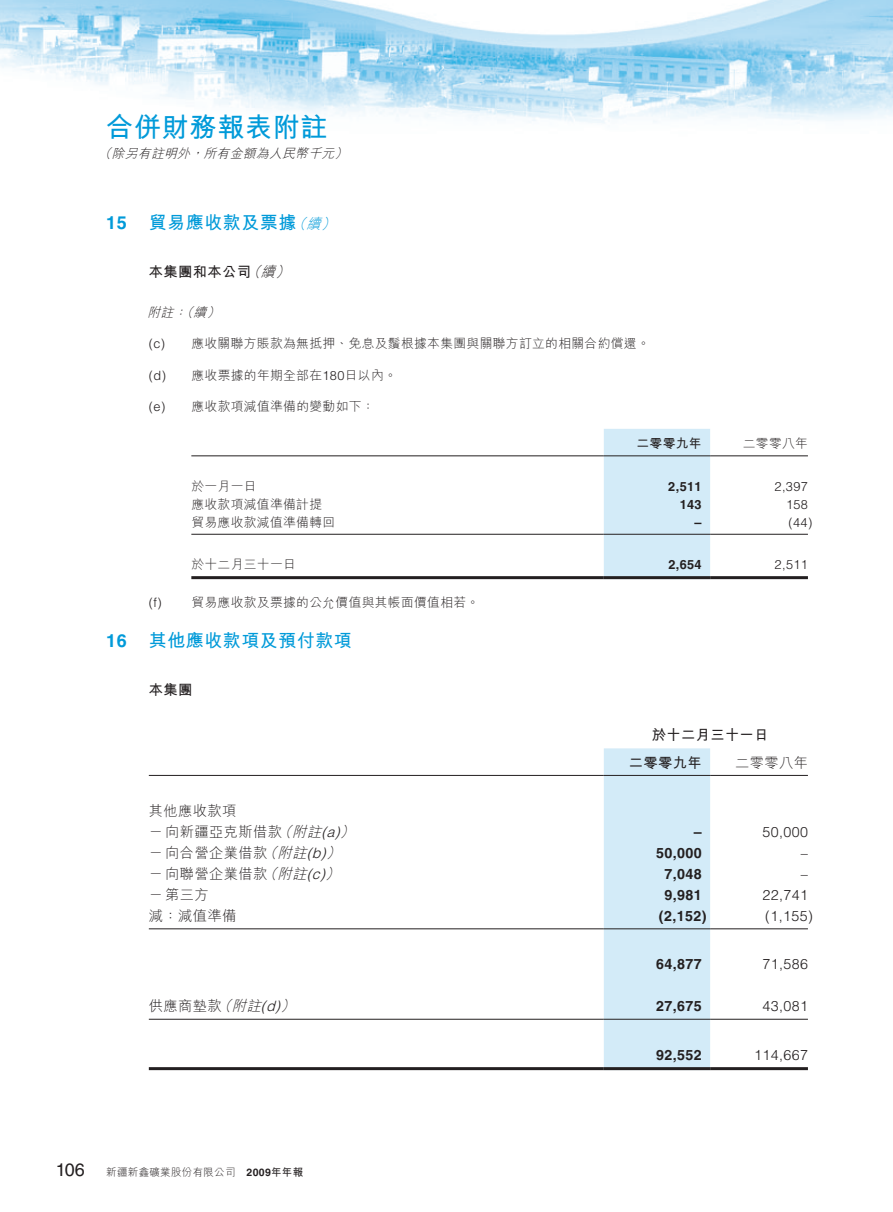
<style>
.page{position:relative;width:893px;height:1212px;background:#fff}
.page>*{position:absolute;margin:0;border:0;box-sizing:border-box;transform-origin:0 0}
.t1{font:700 27px "M Hei HK";letter-spacing:.03em;color:#009ad9}
.t2{font:700 18px "M Hei HK";letter-spacing:.03em;color:#009ad9}
.t3{font:300 14.25px/21px "M Hei HK";letter-spacing:.03em;color:#231f20}
.t4{font:700 14.25px "Helvetica LT Std";letter-spacing:.03em;color:#231f20}
.t5{font:300 14.25px "Helvetica LT Std";letter-spacing:.03em;color:#231f20}
.t6{font:700 14.25px/27.5px "M Hei HK";letter-spacing:.03em;color:#231f20}
.t7{font:300 12.75px "M Hei HK";letter-spacing:.03em;color:#231f20}
.t8{font:italic 300 12.75px "M Hei HK";color:#231f20}
.t9{font:300 12.75px "Helvetica LT Std";letter-spacing:.03em;color:#231f20}
.t10{font:700 12.75px "Helvetica LT Std";letter-spacing:.03em;color:#231f20}
.t11{font:700 12.75px "M Hei HK";letter-spacing:.03em;color:#231f20}
.t12{font:300 10.5px "M Hei HK";letter-spacing:.03em;color:#231f20}
.s1{font-family:"Helvetica LT Std"}
.s2{font-weight:300;font-style:italic;font-size:14.25px}
.s3{font-weight:300;font-style:italic}
.s4{font-style:italic}
.s5{font-family:"Helvetica LT Std";font-style:italic}
.s6{font-family:"Helvetica LT Std";font-weight:400;font-size:18px}
.s7{font-family:"Helvetica LT Std";font-weight:700}
.s8{font-weight:700}
</style>
<div class="page">
<img style="left:0;top:0;width:893px;height:124px">
<div style="left:604px;top:429px;width:106px;height:147px;background:#d3ebf8"></div>
<hr style="left:191px;top:455px;width:413px;height:1px;background:#231f20">
<hr style="left:604px;top:455px;width:106px;height:1px;background:#231f20">
<hr style="left:710px;top:455px;width:98px;height:1px;background:#231f20">
<hr style="left:191px;top:534px;width:413px;height:1px;background:#231f20">
<hr style="left:604px;top:534px;width:106px;height:1px;background:#231f20">
<hr style="left:710px;top:534px;width:98px;height:1px;background:#231f20">
<hr style="left:191px;top:576px;width:413px;height:3px;background:#231f20">
<hr style="left:604px;top:576px;width:106px;height:3px;background:#231f20">
<hr style="left:710px;top:576px;width:98px;height:3px;background:#231f20">
<div style="left:604px;top:748px;width:106px;height:319px;background:#d3ebf8"></div>
<hr style="left:149px;top:775px;width:455px;height:1px;background:#231f20">
<hr style="left:604px;top:775px;width:106px;height:1px;background:#231f20">
<hr style="left:710px;top:775px;width:98px;height:1px;background:#231f20">
<hr style="left:149px;top:928px;width:455px;height:1px;background:#231f20">
<hr style="left:604px;top:928px;width:106px;height:1px;background:#231f20">
<hr style="left:710px;top:928px;width:98px;height:1px;background:#231f20">
<hr style="left:149px;top:1019px;width:455px;height:1px;background:#231f20">
<hr style="left:604px;top:1019px;width:106px;height:1px;background:#231f20">
<hr style="left:710px;top:1019px;width:98px;height:1px;background:#231f20">
<hr style="left:149px;top:1067px;width:455px;height:3px;background:#231f20">
<hr style="left:604px;top:1067px;width:106px;height:3px;background:#231f20">
<hr style="left:710px;top:1067px;width:98px;height:3px;background:#231f20">
<h1 class="t1" style="left:106px;top:107px;width:223px">合併財務報表附註</h1>
<p class="t8" style="left:99px;top:144px;width:255px">（除另有註明外，所有金額為人民幣千元）</p>
<h2 class="t2" style="left:106px;top:209px;width:236px"><span class="s1">15</span> 貿易應收款及票據<span class="s2">（續）</span></h2>
<p class="t6" style="left:149px;top:257px;width:148px">本集團和本公司<span class="s3">（續）</span></p>
<p class="t8" style="left:148px;top:303px;width:78px">附註：（續）</p>
<p class="t7" style="left:149px;top:335px;width:502px"><span class="s1">(c)</span> 應收關聯方賬款為無抵押、免息及鬚根據本集團與關聯方訂立的相關合約償還。</p>
<p class="t7" style="left:149px;top:366px;width:250px"><span class="s1">(d)</span> 應收票據的年期全部在<span class="s1">180</span>日以內。</p>
<p class="t7" style="left:149px;top:398px;width:227px"><span class="s1">(e)</span> 應收款項減值準備的變動如下：</p>
<p class="t11" style="left:636px;top:434px;width:67px">二零零九年</p>
<p class="t7" style="left:743px;top:435px;width:67px">二零零八年</p>
<p class="t7" style="left:191px;top:477px;width:67px">於一月一日</p>
<p class="t10" style="left:668px;top:478px;width:35px">2,511</p>
<p class="t9" style="left:775px;top:478px;width:35px">2,397</p>
<p class="t7" style="left:191px;top:495px;width:132px">應收款項減值準備計提</p>
<p class="t10" style="left:680px;top:496px;width:23px">143</p>
<p class="t9" style="left:786px;top:496px;width:23px">158</p>
<p class="t7" style="left:191px;top:513px;width:145px">貿易應收款減值準備轉回</p>
<p class="t10" style="left:695px;top:514px;width:9px">–</p>
<p class="t9" style="left:788px;top:514px;width:25px">(44)</p>
<p class="t7" style="left:191px;top:555px;width:106px">於十二月三十一日</p>
<p class="t10" style="left:668px;top:557px;width:35px">2,654</p>
<p class="t9" style="left:775px;top:556px;width:35px">2,511</p>
<p class="t7" style="left:149px;top:594px;width:332px"><span class="s1">(f)</span> 貿易應收款及票據的公允價值與其帳面價值相若。</p>
<h2 class="t2" style="left:106px;top:627px;width:247px"><span class="s1">16</span> 其他應收款項及預付款項</h2>
<p class="t6" style="left:149px;top:675px;width:45px">本集團</p>
<p class="t6" style="left:629px;top:720px;width:141px;text-indent:23px">於十二月三十一日二零零九年</p>
<p class="t3" style="left:735px;top:751px;width:74px">二零零八年</p>
<p class="t3" style="left:149px;top:800px;width:212px">其他應收款項<br>－向新疆亞克斯借款<span class="s4">（附註</span><span class="s5">(a)</span><span class="s4">）</span></p>
<p class="t4" style="left:694px;top:823px;width:9px">–</p>
<p class="t5" style="left:762px;top:823px;width:47px">50,000</p>
<p class="t3" style="left:149px;top:842px;width:198px">－向合營企業借款<span class="s4">（附註</span><span class="s5">(b)</span><span class="s4">）</span></p>
<p class="t4" style="left:656px;top:844px;width:47px">50,000</p>
<p class="t5" style="left:801px;top:844px;width:9px">–</p>
<p class="t3" style="left:149px;top:863px;width:197px">－向聯營企業借款<span class="s4">（附註</span><span class="s5">(c)</span><span class="s4">）</span></p>
<p class="t4" style="left:664px;top:865px;width:39px">7,048</p>
<p class="t5" style="left:801px;top:865px;width:9px">–</p>
<p class="t3" style="left:149px;top:884px;width:61px">－第三方</p>
<p class="t4" style="left:664px;top:886px;width:39px">9,981</p>
<p class="t5" style="left:762px;top:886px;width:47px">22,741</p>
<p class="t3" style="left:149px;top:905px;width:89px">減：減值準備</p>
<p class="t4" style="left:659px;top:907px;width:49px">(2,152)</p>
<p class="t5" style="left:765px;top:907px;width:49px">(1,155)</p>
<p class="t4" style="left:656px;top:956px;width:47px">64,877</p>
<p class="t5" style="left:762px;top:955px;width:47px">71,586</p>
<p class="t3" style="left:149px;top:995px;width:152px">供應商墊款<span class="s4">（附註</span><span class="s5">(d)</span><span class="s4">）</span></p>
<p class="t4" style="left:656px;top:998px;width:47px">27,675</p>
<p class="t5" style="left:762px;top:997px;width:47px">43,081</p>
<p class="t4" style="left:656px;top:1046px;width:47px">92,552</p>
<p class="t5" style="left:754px;top:1046px;width:55px">114,667</p>
<p class="t12" style="left:56px;top:1165px;width:249px"><span class="s6">106</span> 新疆新鑫礦業股份有限公司 <span class="s7">2009</span><span class="s8">年年報</span></p>
</div>
